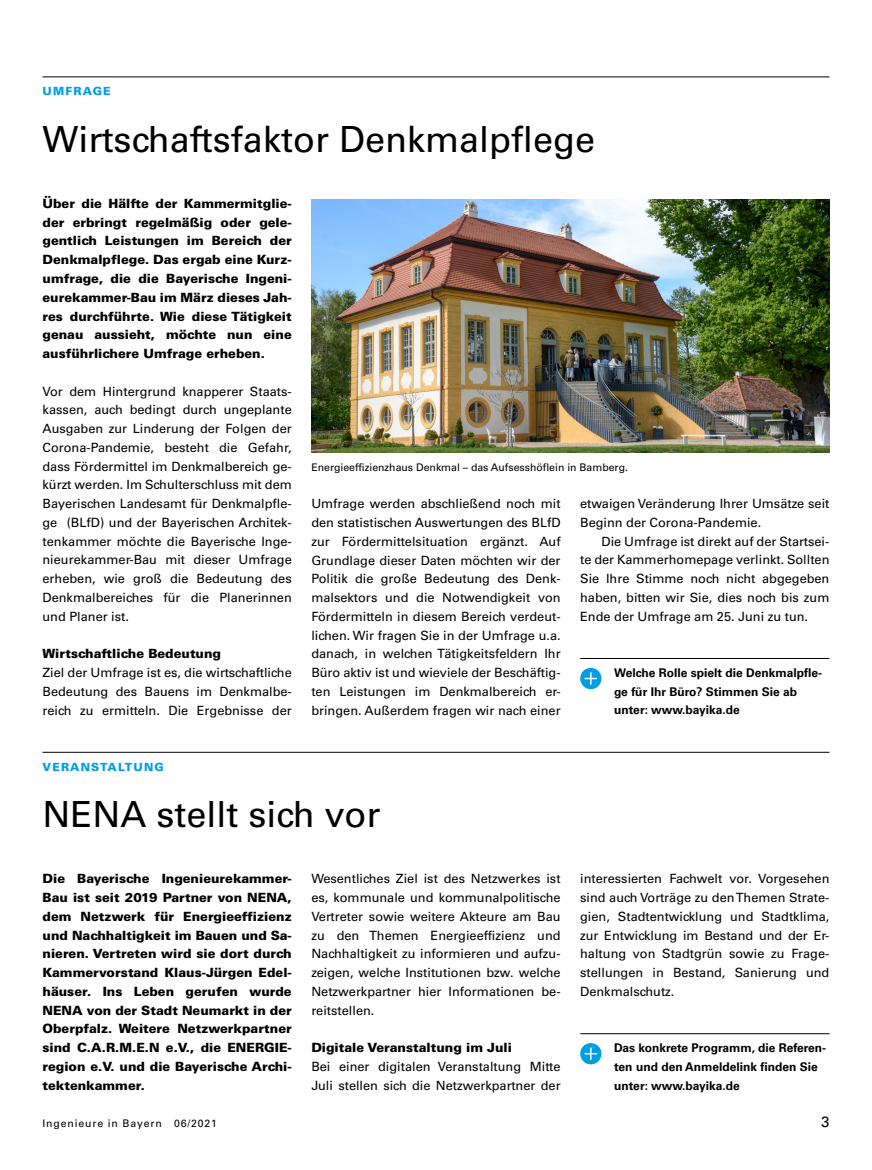
<style>
.page{position:relative;width:872px;height:1170px;background:#fff}
.page>*{position:absolute;margin:0;border:0;box-sizing:border-box;transform-origin:0 0}
.t1{font:36px "Univers LT Std";color:#000}
.t2{font:15px "Univers LT Std";color:#000}
.t3{font:12.75px/18.8px "Univers LT Std";color:#000;text-align:justify}
.t4{font:900 12.75px/18.8px "Univers LT Std";color:#000;text-align:justify}
.t5{font:700 12px/18.8px "Univers LT Std";color:#000}
.t6{font:900 11.25px "Univers LT Std";letter-spacing:.1em;color:#009ee3}
.t7{font:10.5px "Univers LT Std";color:#000}
.t8{font:10.5px "Univers LT Std";letter-spacing:.08em;color:#000}
</style>
<div class="page">
<hr style="left:43px;top:76px;width:786px;height:1px;background:#000">
<hr style="left:43px;top:751px;width:786px;height:1px;background:#000">
<hr style="left:580px;top:1033px;width:249px;height:1px;background:#000">
<hr style="left:580px;top:658px;width:249px;height:1px;background:#000">
<svg style="left:580px;top:667px;width:21px;height:22px"></svg>
<img style="left:311px;top:200px;width:518px;height:253px">
<svg style="left:580px;top:1043px;width:21px;height:21px"></svg>
<p class="t6" style="left:43px;top:84px;width:70px">UMFRAGE</p>
<h1 class="t1" style="left:43px;top:117px;width:554px">Wirtschaftsfaktor Denkmalpflege</h1>
<p class="t4" style="left:43px;top:194px;width:251px">Über die Hälfte der Kammermitglie&shy;der erbringt regelmäßig oder gele&shy;gentlich Leistungen im Bereich der Denkmalpflege. Das ergab eine Kurz&shy;umfrage, die die Bayerische Ingeni&shy;eurekammer-Bau im März dieses Jah&shy;res durchführte. Wie diese Tätigkeit genau aussieht, möchte nun eine ausführlichere Umfrage erheben.</p>
<p class="t3" style="left:43px;top:382px;width:251px">Vor dem Hintergrund knapperer Staats&shy;kassen, auch bedingt durch ungeplante Ausgaben zur Linderung der Folgen der Corona-Pandemie, besteht die Gefahr, dass Fördermittel im Denkmalbereich ge&shy;kürzt werden. Im Schulterschluss mit dem Bayerischen Landesamt für Denkmalpfle&shy;ge (BLfD) und der Bayerischen Architek&shy;tenkammer möchte die Bayerische Inge&shy;nieurekammer-Bau mit dieser Umfrage erheben, wie groß die Bedeutung des Denkmalbereiches für die Planerinnen und Planer ist.</p>
<p class="t4" style="left:43px;top:644px;width:180px">Wirtschaftliche Bedeutung</p>
<p class="t3" style="left:43px;top:663px;width:251px">Ziel der Umfrage ist es, die wirtschaftliche Bedeutung des Bauens im Denkmalbe&shy;reich zu ermitteln. Die Ergebnisse der</p>
<p class="t6" style="left:43px;top:759px;width:123px">VERANSTALTUNG</p>
<p class="t7" style="left:311px;top:460px;width:318px">Energieeffizienzhaus Denkmal – das Aufsesshöflein in Bamberg.</p>
<p class="t3" style="left:311px;top:494px;width:251px">Umfrage werden abschließend noch mit den statistischen Auswertungen des BLfD zur Fördermittelsituation ergänzt. Auf Grundlage dieser Daten möchten wir der Politik die große Bedeutung des Denk&shy;malsektors und die Notwendigkeit von Fördermitteln in diesem Bereich verdeut&shy;lichen. Wir fragen Sie in der Umfrage u.a. danach, in welchen Tätigkeitsfeldern Ihr Büro aktiv ist und wieviele der Beschäftig&shy;ten Leistungen im Denkmalbereich er&shy;bringen. Außerdem fragen wir nach einer</p>
<p class="t3" style="left:580px;top:494px;width:251px">etwaigen Veränderung Ihrer Umsätze seit<br>Beginn der Corona-Pandemie.</p>
<p class="t3" style="left:580px;top:531px;width:251px;text-indent:21px">Die Umfrage ist direkt auf der Startsei&shy;te der Kammerhomepage verlinkt. Sollten Sie Ihre Stimme noch nicht abgegeben haben, bitten wir Sie, dies noch bis zum Ende der Umfrage am 25. Juni zu tun.</p>
<p class="t5" style="left:614px;top:663px;width:210px">Welche Rolle spielt die Denkmalpfle&shy;ge für Ihr Büro? Stimmen Sie ab unter: www.bayika.de</p>
<h1 class="t1" style="left:43px;top:792px;width:339px">NENA stellt sich vor</h1>
<p class="t4" style="left:43px;top:869px;width:251px">Die Bayerische Ingenieurekammer-Bau ist seit 2019 Partner von NENA, dem Netzwerk für Energieeffizienz und Nachhaltigkeit im Bauen und Sa&shy;nieren. Vertreten wird sie dort durch Kammervorstand Klaus-Jürgen Edel&shy;häuser. Ins Leben gerufen wurde NENA von der Stadt Neumarkt in der Oberpfalz. Weitere Netzwerkpartner sind C.A.R.M.E.N e.V., die ENERGIE&shy;region e.V. und die Bayerische Archi&shy;tektenkammer.</p>
<p class="t3" style="left:311px;top:869px;width:251px">Wesentliches Ziel ist des Netzwerkes ist es, kommunale und kommunalpolitische Vertreter sowie weitere Akteure am Bau zu den Themen Energieeffizienz und Nachhaltigkeit zu informieren und aufzu&shy;zeigen, welche Institutionen bzw. welche Netzwerkpartner hier Informationen be&shy;reitstellen.</p>
<p class="t4" style="left:311px;top:1038px;width:202px">Digitale Veranstaltung im Juli</p>
<p class="t3" style="left:311px;top:1057px;width:251px">Bei einer digitalen Veranstaltung Mitte<br>Juli stellen sich die Netzwerkpartner der</p>
<p class="t3" style="left:580px;top:869px;width:251px">interessierten Fachwelt vor. Vorgesehen sind auch Vorträge zu den Themen Strate&shy;gien, Stadtentwicklung und Stadtklima, zur Entwicklung im Bestand und der Er&shy;haltung von Stadtgrün sowie zu Frage&shy;stellungen in Bestand, Sanierung und Denkmalschutz.</p>
<p class="t5" style="left:614px;top:1038px;width:213px">Das konkrete Programm, die Referen&shy;ten und den Anmeldelink finden Sie unter: www.bayika.de</p>
<p class="t8" style="left:43px;top:1117px;width:176px">Ingenieure in Bayern 06/2021</p>
<p class="t2" style="left:821px;top:1112px;width:10px">3</p>
</div>
